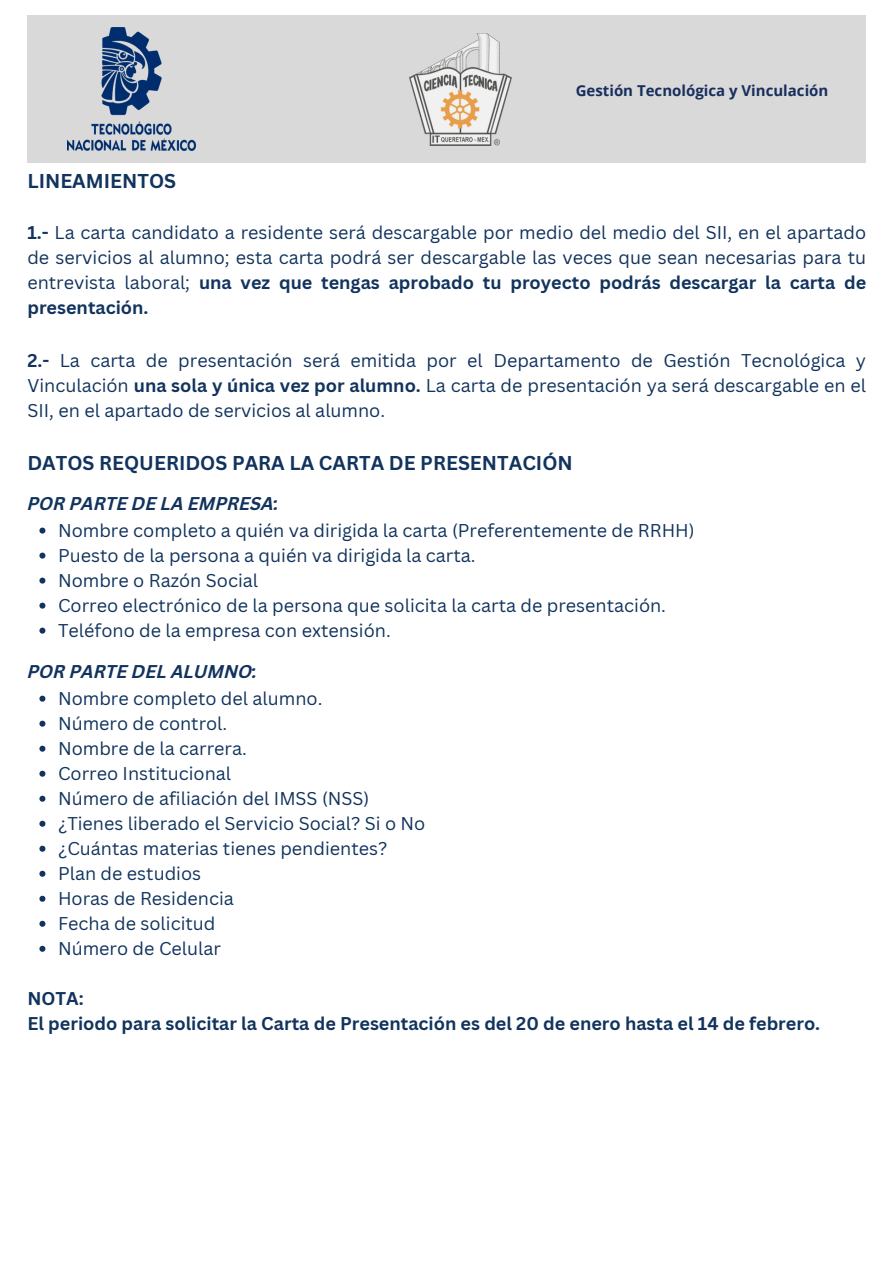
<style>
.page{position:relative;width:894px;height:1264px;background:#fff}
.page>*{position:absolute;margin:0;border:0;box-sizing:border-box;transform-origin:0 0}
.t1{font:700 19.5px "Canva Sans";color:#11335d}
.t2{font:18px/25px "Canva Sans";color:#11335d;text-align:justify}
.t3{font:700 18px/25px "Canva Sans";color:#11335d}
.t4{font:italic 700 18px "Canva Sans";color:#11335d}
.t5{font:700 15px "Open Sans";color:#172e5e}
.s1{font-weight:700}
</style>
<div class="page">
<div style="left:27px;top:16px;width:838px;height:147px;background:#d9d9d9"></div>
<img style="left:409px;top:34px;width:102px;height:111px">
<svg style="left:39px;top:527px;width:6px;height:6px"></svg>
<svg style="left:39px;top:552px;width:6px;height:6px"></svg>
<svg style="left:39px;top:577px;width:6px;height:6px"></svg>
<svg style="left:39px;top:602px;width:6px;height:6px"></svg>
<svg style="left:39px;top:627px;width:6px;height:6px"></svg>
<svg style="left:39px;top:695px;width:6px;height:6px"></svg>
<svg style="left:39px;top:720px;width:6px;height:6px"></svg>
<svg style="left:39px;top:745px;width:6px;height:6px"></svg>
<svg style="left:39px;top:770px;width:6px;height:6px"></svg>
<svg style="left:39px;top:795px;width:6px;height:6px"></svg>
<svg style="left:39px;top:820px;width:6px;height:6px"></svg>
<svg style="left:39px;top:845px;width:6px;height:6px"></svg>
<svg style="left:39px;top:870px;width:6px;height:6px"></svg>
<svg style="left:39px;top:895px;width:6px;height:6px"></svg>
<svg style="left:39px;top:920px;width:6px;height:6px"></svg>
<svg style="left:39px;top:945px;width:6px;height:6px"></svg>
<img style="left:67px;top:28px;width:128px;height:123px">
<p class="t5" style="left:575px;top:79px;width:254px">Gestión Tecnológica y Vinculación</p>
<p class="t1" style="left:27px;top:168px;width:150px">LINEAMIENTOS</p>
<p class="t2" style="left:27px;top:220px;width:840px"><span class="s1">1.-</span> La carta candidato a residente será descargable por medio del medio del SII, en el apartado de servicios al alumno; esta carta podrá ser descargable las veces que sean necesarias para tu entrevista laboral; <span class="s1">una vez que tengas aprobado tu proyecto podrás descargar la carta de presentación.</span></p>
<h1 class="t2" style="left:27px;top:347px;width:840px"><span class="s1">2.-</span> La carta de presentación será emitida por el Departamento de Gestión Tecnológica y Vinculación <span class="s1">una sola y única vez por alumno.</span> La carta de presentación ya será descargable en el SII, en el apartado de servicios al alumno.</h1>
<h3 class="t1" style="left:27px;top:449px;width:546px">DATOS REQUERIDOS PARA LA CARTA DE PRESENTACIÓN</h3>
<h3 class="t4" style="left:27px;top:496px;width:253px">POR PARTE DE LA EMPRESA:</h3>
<h1 class="t2" style="left:58px;top:517px;width:638px">Nombre completo a quién va dirigida la carta (Preferentemente de RRHH)</h1>
<h1 class="t2" style="left:58px;top:542px;width:419px">Puesto de la persona a quién va dirigida la carta.</h1>
<p class="t2" style="left:58px;top:567px;width:201px">Nombre o Razón Social</p>
<p class="t2" style="left:58px;top:592px;width:609px">Correo electrónico de la persona que solicita la carta de presentación.</p>
<p class="t2" style="left:58px;top:617px;width:334px">Teléfono de la empresa con extensión.</p>
<p class="t4" style="left:27px;top:664px;width:231px">POR PARTE DEL ALUMNO:</p>
<p class="t2" style="left:58px;top:685px;width:266px">Nombre completo del alumno.</p>
<h1 class="t2" style="left:58px;top:710px;width:171px">Número de control.</h1>
<p class="t2" style="left:58px;top:735px;width:190px">Nombre de la carrera.</p>
<p class="t2" style="left:58px;top:760px;width:175px">Correo Institucional</p>
<p class="t2" style="left:58px;top:785px;width:313px">Número de afiliación del IMSS (NSS)</p>
<p class="t2" style="left:58px;top:810px;width:369px">¿Tienes liberado el Servicio Social? Si o No</p>
<p class="t2" style="left:58px;top:835px;width:331px">¿Cuántas materias tienes pendientes?</p>
<p class="t2" style="left:58px;top:860px;width:145px">Plan de estudios</p>
<p class="t2" style="left:58px;top:885px;width:177px">Horas de Residencia</p>
<p class="t2" style="left:58px;top:910px;width:159px">Fecha de solicitud</p>
<p class="t2" style="left:58px;top:935px;width:164px">Número de Celular</p>
<p class="t3" style="left:27px;top:985px;width:794px">NOTA:<br>El periodo para solicitar la Carta de Presentación es del 20 de enero hasta el 14 de febrero.</p>
</div>
